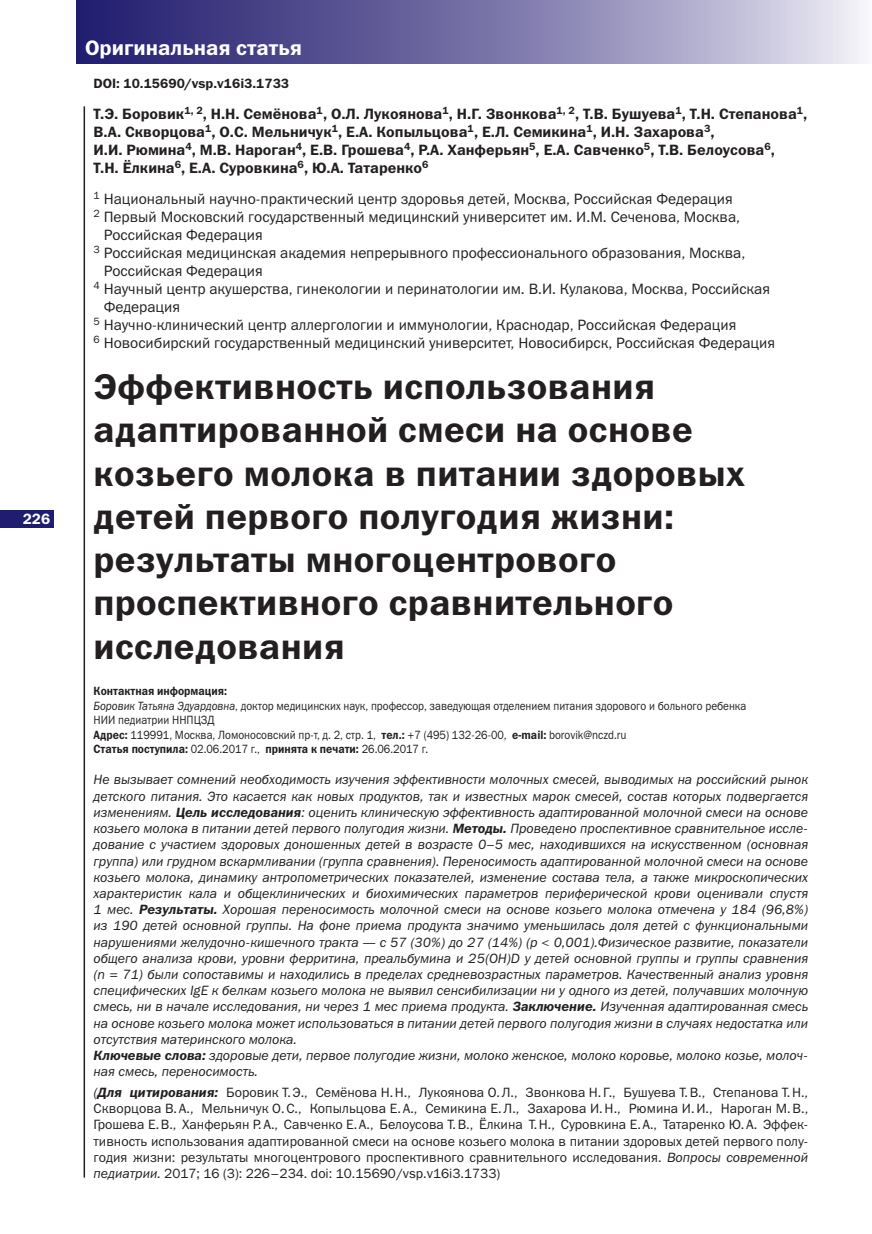
<style>
.page{position:relative;width:872px;height:1234px;background:#fff}
.page>*{position:absolute;margin:0;border:0;box-sizing:border-box;transform-origin:0 0}
.t1{font:36px/43.2px "Franklin Gothic Demi C";letter-spacing:.01em;color:#231f20}
.t2{font:21px "Franklin Gothic Demi C";color:#fff}
.t3{font:15px "Franklin Gothic Book C";color:#231f20}
.t4{font:15px/18px "Franklin Gothic Demi C";color:#231f20}
.t5{font:15px "Franklin Gothic Demi C";color:#fff}
.t6{font:italic 13.5px/16.2px "Franklin Gothic Book C";color:#231f20}
.t7{font:13.5px/16.2px "Franklin Gothic Book C";color:#231f20;text-align:justify}
.t8{font:13.5px "Franklin Gothic Demi C";color:#231f20}
.t9{font:12px/14.4px "Franklin Gothic Book C";color:#231f20;scale:.9 1}
.t10{font:12px "Franklin Gothic Demi C";color:#231f20;scale:.9 1}
.s1{font-style:italic}
.s2{font-family:"Franklin Gothic Demi C"}
.s3{font-family:"Franklin Gothic Book C"}
.s4{font-family:"Franklin Gothic Demi C";font-style:italic}
</style>
<div class="page">
<div style="left:0;top:510px;width:53px;height:17px;background:#201c70"></div>
<svg style="left:77px;top:0;width:787px;height:64px;background:#7b77aa"></svg>
<hr style="left:84px;top:106px;width:1px;height:1071px;background:#231f20">
<p class="t5" style="left:23px;top:513px;width:29px">226</p>
<h2 class="t2" style="left:85px;top:40px;width:218px">Оригинальная статья</h2>
<p class="t8" style="left:94px;top:78px;width:197px">DOI: 10.15690/vsp.v16i3.1733</p>
<p class="t4" style="left:94px;top:105px;width:715px">Т.Э. Боровик<sup>1,</sup> <sup>2</sup>, Н.Н. Семёнова<sup>1</sup>, О.Л. Лукоянова<sup>1</sup>, Н.Г. Звонкова<sup>1,</sup> <sup>2</sup>, Т.В. Бушуева<sup>1</sup>, Т.Н. Степанова<sup>1</sup>, В.А. Скворцова<sup>1</sup>, О.С. Мельничук<sup>1</sup>, Е.А. Копыльцова<sup>1</sup>, Е.Л. Семикина<sup>1</sup>, И.Н. Захарова<sup>3</sup>,<br>И.И. Рюмина<sup>4</sup>, М.В. Нароган<sup>4</sup>, Е.В. Грошева<sup>4</sup>, Р.А. Ханферьян<sup>5</sup>, Е.А. Савченко<sup>5</sup>, Т.В. Белоусова<sup>6</sup>,<br>Т.Н. Ёлкина<sup>6</sup>, Е.А. Суровкина<sup>6</sup>, Ю.А. Татаренко<sup>6</sup></p>
<p class="t3" style="left:94px;top:193px;width:641px"><sup>1</sup> Национальный научно-практический центр здоровья детей, Москва, Российская Федерация</p>
<p class="t3" style="left:94px;top:211px;width:648px"><sup>2</sup> Первый Московский государственный медицинский университет им. И.М. Сеченова, Москва,</p>
<p class="t3" style="left:104px;top:229px;width:160px">Российская Федерация</p>
<p class="t3" style="left:94px;top:247px;width:653px"><sup>3</sup> Российская медицинская академия непрерывного профессионального образования, Москва,</p>
<p class="t3" style="left:104px;top:265px;width:160px">Российская Федерация</p>
<p class="t3" style="left:94px;top:283px;width:678px"><sup>4</sup> Научный центр акушерства, гинекологии и перинатологии им. В.И. Кулакова, Москва, Российская</p>
<p class="t3" style="left:104px;top:301px;width:78px">Федерация</p>
<p class="t3" style="left:94px;top:319px;width:644px"><sup>5</sup> Научно-клинический центр аллергологии и иммунологии, Краснодар, Российская Федерация</p>
<p class="t3" style="left:94px;top:337px;width:683px"><sup>6</sup> Новосибирский государственный медицинский университет, Новосибирск, Российская Федерация</p>
<h1 class="t1" style="left:94px;top:368px;width:653px">Эффективность использования адаптированной смеси на основе козьего молока в питании здоровых детей первого полугодия жизни: результаты многоцентрового проспективного сравнительного исследования</h1>
<p class="t10" style="left:94px;top:686px;width:150px">Контактная информация:</p>
<p class="t9" style="left:94px;top:699px;width:727px"><span class="s1">Боровик Татьяна Эдуардовна</span>, доктор медицинских наук, профессор, заведующая отделением питания здорового и больного ребенка<br>НИИ педиатрии ННПЦЗД<br><span class="s2">Адрес:</span> 119991, Москва, Ломоносовский пр-т, д. 2, стр. 1, <span class="s2">тел.:</span> +7 (495) 132-26-00, <span class="s2">e-mail:</span> borovik@nczd.ru</p>
<p class="t10" style="left:94px;top:744px;width:373px">Статья поступила: <span class="s3">02.06.2017 г.,</span> принята к печати: <span class="s3">26.06.2017 г.</span></p>
<p class="t6" style="left:94px;top:772px;width:716px">Не вызывает сомнений необходимость изучения эффективности молочных смесей, выводимых на российский рынок детского питания. Это касается как новых продуктов, так и известных марок смесей, состав которых подвергается изменениям. <span class="s2">Цель исследования</span>: оценить клиническую эффективность адаптированной молочной смеси на основе козьего молока в питании детей первого полугодия жизни. <span class="s2">Методы.</span> Проведено проспективное сравнительное иссле&shy;дование с участием здоровых доношенных детей в возрасте 0–5 мес, находившихся на искусственном (основная группа) или грудном вскармливании (группа сравнения). Переносимость адаптированной молочной смеси на основе козьего молока, динамику антропометрических показателей, изменение состава тела, а также микроскопических характеристик кала и общеклинических и биохимических параметров периферической крови оценивали спустя 1 мес. <span class="s2">Результаты.</span> Хорошая переносимость молочной смеси на основе козьего молока отмечена у 184 (96,8%) из 190 детей основной группы. На фоне приема продукта значимо уменьшилась доля детей с функциональными нарушениями желудочно-кишечного тракта — с 57 (30%) до 27 (14%) (р &lt; 0,001).Физическое развитие, показатели общего анализа крови, уровни ферритина, преальбумина и 25(OH)D у детей основной группы и группы сравнения (n = 71) были сопоставимы и находились в пределах средневозрастных параметров. Качественный анализ уровня специфических IgЕ к белкам козьего молока не выявил сенсибилизации ни у одного из детей, получавших молочную смесь, ни в начале исследования, ни через 1 мес приема продукта. <span class="s2">Заключение.</span> Изученная адаптированная смесь на основе козьего молока может использоваться в питании детей первого полугодия жизни в случаях недостатка или отсутствия материнского молока.<br><span class="s2">Ключевые слова:</span> здоровые дети, первое полугодие жизни, молоко женское, молоко коровье, молоко козье, молоч&shy;ная смесь, переносимость.</p>
<p class="t7" style="left:94px;top:1084px;width:716px"><span class="s1">(</span><span class="s4">Для цитирования:</span> Боровик Т. Э., Семёнова Н. Н., Лукоянова О. Л., Звонкова Н. Г., Бушуева Т. В., Степанова Т. Н., Скворцова В. А., Мельничук О. С., Копыльцова Е. А., Семикина Е. Л., Захарова И. Н., Рюмина И. И., Нароган М. В., Грошева Е. В., Ханферьян Р. А., Савченко Е. А., Белоусова Т. В., Ёлкина Т. Н., Суровкина Е. А., Татаренко Ю. А. Эффек&shy;тивность использования адаптированной смеси на основе козьего молока в питании здоровых детей первого полу&shy;годия жизни: результаты многоцентрового проспективного сравнительного исследования. <span class="s1">Вопросы современной педиатрии.</span> 2017; 16 (3): 226–234. doi: 10.15690/vsp.v16i3.1733)</p>
</div>
